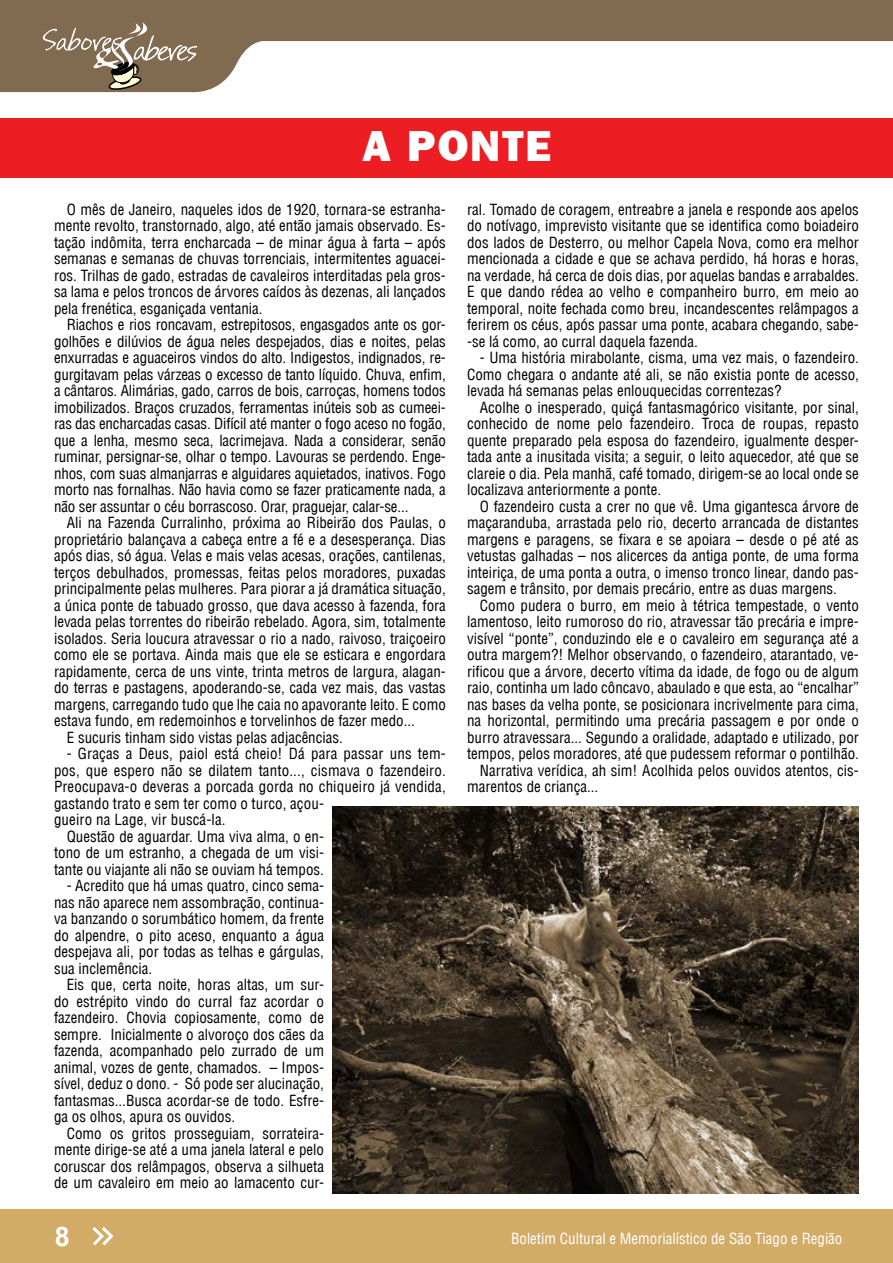
<style>
.page{position:relative;width:893px;height:1263px;background:#fff}
.page>*{position:absolute;margin:0;border:0;box-sizing:border-box;transform-origin:0 0}
.t1{font:43.5px "Frankfurt Gothic Heavy Plain";color:#fff}
.t2{font:700 27px "Arial";color:#fff}
.t3{font:condensed 15px/16.5px "Helvetica LT";color:#000;text-align:justify}
.t4{font:condensed 15px "Helvetica LT";color:#fff}
</style>
<div class="page">
<div style="left:0;top:1209px;width:893px;height:54px;background:#d2ab67"></div>
<svg style="left:92px;top:1227px;width:22px;height:19px"></svg>
<svg style="left:0;top:0;width:893px;height:93px;fill:#806a50"></svg>
<svg style="left:43px;top:22px;width:154px;height:70px;background:#8d7a64"></svg>
<img style="left:333px;top:806px;width:526px;height:387px">
<div style="left:0;top:118px;width:893px;height:59px;background:#ed1d24"></div>
<h1 class="t1" style="left:362px;top:120px;width:187px">A PONTE</h1>
<p class="t3" style="left:54px;top:201px;width:393px;text-indent:13px">O mês de Janeiro, naqueles idos de 1920, tornara-se estranha&shy;mente revolto, transtornado, algo, até então jamais observado. Es&shy;tação indômita, terra encharcada – de minar água à farta – após semanas e semanas de chuvas torrenciais, intermitentes aguacei&shy;ros. Trilhas de gado, estradas de cavaleiros interditadas pela gros&shy;sa lama e pelos troncos de árvores caídos às dezenas, ali lançados pela frenética, esganiçada ventania.</p>
<p class="t3" style="left:54px;top:316px;width:393px;text-indent:13px">Riachos e rios roncavam, estrepitosos, engasgados ante os gor&shy;golhões e dilúvios de água neles despejados, dias e noites, pelas enxurradas e aguaceiros vindos do alto. Indigestos, indignados, re&shy;gurgitavam pelas várzeas o excesso de tanto líquido. Chuva, enfim, a cântaros. Alimárias, gado, carros de bois, carroças, homens todos imobilizados. Braços cruzados, ferramentas inúteis sob as cumeei&shy;ras das encharcadas casas. Difícil até manter o fogo aceso no fogão, que a lenha, mesmo seca, lacrimejava. Nada a considerar, senão ruminar, persignar-se, olhar o tempo. Lavouras se perdendo. Enge&shy;nhos, com suas almanjarras e alguidares aquietados, inativos. Fogo morto nas fornalhas. Não havia como se fazer praticamente nada, a não ser assuntar o céu borrascoso. Orar, praguejar, calar-se...</p>
<p class="t3" style="left:67px;top:514px;width:381px">Ali na Fazenda Curralinho, próxima ao Ribeirão dos Paulas, o</p>
<p class="t3" style="left:54px;top:531px;width:393px">proprietário balançava a cabeça entre a fé e a desesperança. Dias</p>
<p class="t3" style="left:54px;top:547px;width:393px">após dias, só água. Velas e mais velas acesas, orações, cantilenas,</p>
<p class="t3" style="left:54px;top:564px;width:393px">terços debulhados, promessas, feitas pelos moradores, puxadas</p>
<p class="t3" style="left:54px;top:580px;width:393px">principalmente pelas mulheres. Para piorar a já dramática situação,</p>
<p class="t3" style="left:54px;top:597px;width:393px">a única ponte de tabuado grosso, que dava acesso à fazenda, fora</p>
<p class="t3" style="left:54px;top:613px;width:393px">levada pelas torrentes do ribeirão rebelado. Agora, sim, totalmente</p>
<p class="t3" style="left:54px;top:630px;width:393px">isolados. Seria loucura atravessar o rio a nado, raivoso, traiçoeiro</p>
<p class="t3" style="left:54px;top:646px;width:393px">como ele se portava. Ainda mais que ele se esticara e engordara</p>
<p class="t3" style="left:54px;top:663px;width:393px">rapidamente, cerca de uns vinte, trinta metros de largura, alagan-</p>
<p class="t3" style="left:54px;top:679px;width:393px">do terras e pastagens, apoderando-se, cada vez mais, das vastas</p>
<p class="t3" style="left:54px;top:696px;width:393px">margens, carregando tudo que lhe caia no apavorante leito. E como</p>
<p class="t3" style="left:54px;top:712px;width:362px">estava fundo, em redemoinhos e torvelinhos de fazer medo...</p>
<p class="t3" style="left:67px;top:729px;width:278px">E sucuris tinham sido vistas pelas adjacências.</p>
<p class="t3" style="left:67px;top:745px;width:381px">- Graças a Deus, paiol está cheio! Dá para passar uns tem-</p>
<p class="t3" style="left:54px;top:762px;width:393px">pos, que espero não se dilatem tanto..., cismava o fazendeiro.</p>
<p class="t3" style="left:54px;top:778px;width:393px">Preocupava-o deveras a porcada gorda no chiqueiro já vendida,</p>
<p class="t3" style="left:54px;top:795px;width:272px">gastando trato e sem ter como o turco, açou-</p>
<p class="t3" style="left:54px;top:811px;width:173px">gueiro na Lage, vir buscá-la.</p>
<p class="t3" style="left:67px;top:828px;width:259px">Questão de aguardar. Uma viva alma, o en-</p>
<p class="t3" style="left:54px;top:844px;width:272px">tono de um estranho, a chegada de um visi-</p>
<p class="t3" style="left:54px;top:861px;width:272px">tante ou viajante ali não se ouviam há tempos.</p>
<p class="t3" style="left:54px;top:877px;width:272px;text-indent:13px">- Acredito que há umas quatro, cinco sema&shy;nas não aparece nem assombração, continua&shy;va banzando o sorumbático homem, da frente do alpendre, o pito aceso, enquanto a água despejava ali, por todas as telhas e gárgulas, sua inclemência.</p>
<p class="t3" style="left:54px;top:976px;width:272px;text-indent:13px">Eis que, certa noite, horas altas, um sur&shy;do estrépito vindo do curral faz acordar o fazendeiro. Chovia copiosamente, como de sempre. Inicialmente o alvoroço dos cães da fazenda, acompanhado pelo zurrado de um animal, vozes de gente, chamados. – Impos&shy;sível, deduz o dono. - Só pode ser alucinação, fantasmas...Busca acordar-se de todo. Esfre&shy;ga os olhos, apura os ouvidos.</p>
<p class="t3" style="left:54px;top:1125px;width:272px;text-indent:13px">Como os gritos prosseguiam, sorrateira&shy;mente dirige-se até a uma janela lateral e pelo coruscar dos relâmpagos, observa a silhueta de um cavaleiro em meio ao lamacento cur-</p>
<p class="t3" style="left:467px;top:201px;width:393px">ral. Tomado de coragem, entreabre a janela e responde aos apelos do notívago, imprevisto visitante que se identifica como boiadeiro dos lados de Desterro, ou melhor Capela Nova, como era melhor mencionada a cidade e que se achava perdido, há horas e horas, na verdade, há cerca de dois dias, por aquelas bandas e arrabaldes.<br>E que dando rédea ao velho e companheiro burro, em meio ao temporal, noite fechada como breu, incandescentes relâmpagos a ferirem os céus, após passar uma ponte, acabara chegando, sabe--se lá como, ao curral daquela fazenda.</p>
<p class="t3" style="left:467px;top:349px;width:393px;text-indent:13px">- Uma história mirabolante, cisma, uma vez mais, o fazendeiro.<br>Como chegara o andante até ali, se não existia ponte de acesso, levada há semanas pelas enlouquecidas correntezas?</p>
<p class="t3" style="left:467px;top:399px;width:393px;text-indent:13px">Acolhe o inesperado, quiçá fantasmagórico visitante, por sinal, conhecido de nome pelo fazendeiro. Troca de roupas, repasto quente preparado pela esposa do fazendeiro, igualmente desper&shy;tada ante a inusitada visita; a seguir, o leito aquecedor, até que se clareie o dia. Pela manhã, café tomado, dirigem-se ao local onde se localizava anteriormente a ponte.</p>
<p class="t3" style="left:467px;top:498px;width:393px;text-indent:13px">O fazendeiro custa a crer no que vê. Uma gigantesca árvore de maçaranduba, arrastada pelo rio, decerto arrancada de distantes margens e paragens, se fixara e se apoiara – desde o pé até as vetustas galhadas – nos alicerces da antiga ponte, de uma forma inteiriça, de uma ponta a outra, o imenso tronco linear, dando pas&shy;sagem e trânsito, por demais precário, entre as duas margens.</p>
<p class="t3" style="left:480px;top:597px;width:381px">Como pudera o burro, em meio à tétrica tempestade, o vento</p>
<p class="t3" style="left:467px;top:613px;width:393px">lamentoso, leito rumoroso do rio, atravessar tão precária e impre-</p>
<p class="t3" style="left:467px;top:630px;width:393px">visível “ponte”, conduzindo ele e o cavaleiro em segurança até a</p>
<p class="t3" style="left:467px;top:646px;width:393px">outra margem?! Melhor observando, o fazendeiro, atarantado, ve-</p>
<p class="t3" style="left:467px;top:663px;width:393px">rificou que a árvore, decerto vítima da idade, de fogo ou de algum</p>
<p class="t3" style="left:467px;top:679px;width:393px">raio, continha um lado côncavo, abaulado e que esta, ao “encalhar”</p>
<p class="t3" style="left:467px;top:696px;width:393px">nas bases da velha ponte, se posicionara incrivelmente para cima,</p>
<p class="t3" style="left:467px;top:712px;width:393px">na horizontal, permitindo uma precária passagem e por onde o</p>
<p class="t3" style="left:467px;top:729px;width:393px">burro atravessara... Segundo a oralidade, adaptado e utilizado, por</p>
<p class="t3" style="left:467px;top:745px;width:393px">tempos, pelos moradores, até que pudessem reformar o pontilhão.</p>
<p class="t3" style="left:480px;top:762px;width:381px">Narrativa verídica, ah sim! Acolhida pelos ouvidos atentos, cis-</p>
<p class="t3" style="left:467px;top:778px;width:133px">marentos de criança...</p>
<h2 class="t2" style="left:55px;top:1217px;width:17px">8</h2>
<p class="t4" style="left:511px;top:1229px;width:333px">Boletim Cultural e Memorialístico de São Tiago e Região</p>
</div>
